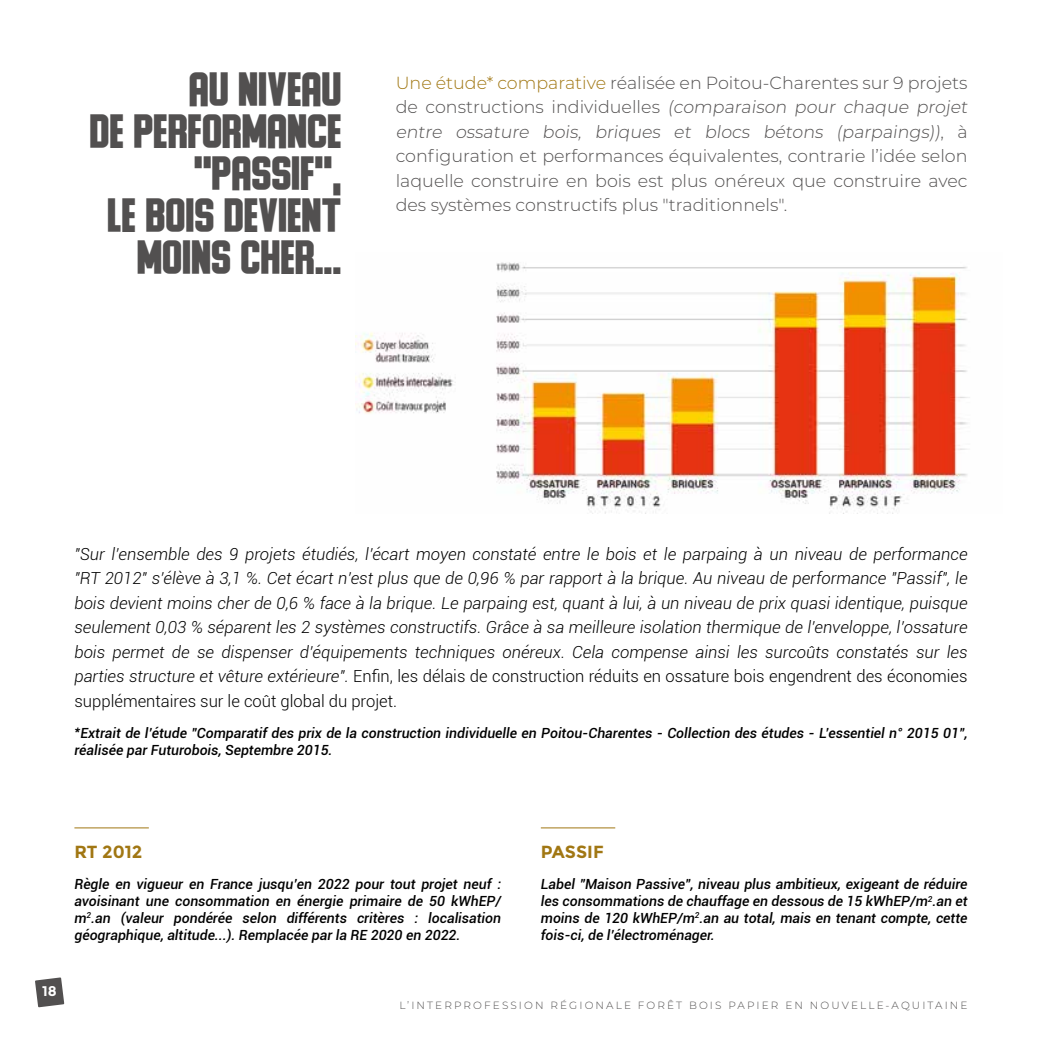
<style>
.page{position:relative;width:1042px;height:1042px;background:#fff}
.page>*{position:absolute;margin:0;border:0;box-sizing:border-box;transform-origin:0 0}
.t1{font:700 38.5px/42px "Ponter";color:#525050;text-align:right}
.t2{font:300 17.5px/24.5px "Montserrat";color:#525050}
.t3{font:700 17.5px "Montserrat";color:#a17713}
.t4{font:italic 300 16.62px/24.5px "Roboto";color:#000;text-align:justify}
.t5{font:italic 500 14px/16.8px "Roboto";color:#000;text-align:justify}
.t6{font:700 14px "Montserrat";color:#fff}
.t7{font:300 10.5px "Montserrat";letter-spacing:.2em;color:#525050}
.s1{color:#a17713}
.s2{font-style:normal}
</style>
<div class="page">
<svg style="left:35px;top:977px;width:29px;height:30px"></svg>
<img style="left:356px;top:262px;width:614px;height:251px">
<hr style="left:74px;top:827px;width:75px;height:1px;background:#a17713">
<hr style="left:541px;top:827px;width:74px;height:1px;background:#a17713">
<h1 class="t1" style="left:90px;top:68px;width:253px">AU NIVEAU<br>DE PERFORMANCE ''PASSIF'',<br>LE BOIS DEVIENT<br>MOINS CHER...</h1>
<p class="t2" style="left:396px;top:70px;width:576px"><span class="s1">Une étude* comparative</span> réalisée en Poitou-Charentes sur 9 projets de constructions individuelles (comparaison pour chaque projet entre ossature bois, briques et blocs bétons (parpaings)), à configuration et performances équivalentes, contrarie l’idée selon laquelle construire en bois est plus onéreux que construire avec des systèmes constructifs plus "traditionnels".</p>
<p class="t4" style="left:74px;top:541px;width:894px">"Sur l’ensemble des 9 projets étudiés, l’écart moyen constaté entre le bois et le parpaing à un niveau de performance "RT 2012" s’élève à 3,1 %. Cet écart n’est plus que de 0,96 % par rapport à la brique. Au niveau de performance "Passif", le bois devient moins cher de 0,6 % face à la brique. Le parpaing est, quant à lui, à un niveau de prix quasi identique, puisque seulement 0,03 % séparent les 2 systèmes constructifs. Grâce à sa meilleure isolation thermique de l’enveloppe, l’ossature bois permet de se dispenser d’équipements techniques onéreux. Cela compense ainsi les surcoûts constatés sur les parties structure et vêture extérieure". <span class="s2">Enfin, les délais de construction réduits en ossature bois engendrent des économies supplémentaires sur le coût global du projet.</span></p>
<p class="t5" style="left:74px;top:724px;width:894px">*Extrait de l’étude "Comparatif des prix de la construction individuelle en Poitou-Charentes - Collection des études - L’essentiel n° 2015 01", réalisée par Futurobois, Septembre 2015.</p>
<p class="t6" style="left:42px;top:982px;width:16px">18</p>
<p class="t3" style="left:74px;top:841px;width:70px">RT 2012</p>
<p class="t5" style="left:74px;top:875px;width:428px">Règle en vigueur en France jusqu’en 2022 pour tout projet neuf : avoisinant une consommation en énergie primaire de 50 kWhEP/ m<sup>2</sup>.an (valeur pondérée selon différents critères : localisation géographique, altitude...). Remplacée par la RE 2020 en 2022.</p>
<p class="t3" style="left:541px;top:841px;width:64px">PASSIF</p>
<p class="t5" style="left:541px;top:875px;width:428px">Label "Maison Passive", niveau plus ambitieux, exigeant de réduire les consommations de chauffage en dessous de 15 kWhEP/m<sup>2</sup>.an et moins de 120 kWhEP/m<sup>2</sup>.an au total, mais en tenant compte, cette fois-ci, de l’électroménager.</p>
<p class="t7" style="left:399px;top:998px;width:569px">L’INTERPROFESSION RÉGIONALE FORÊT BOIS PAPIER EN NOUVELLE-AQUITAINE</p>
</div>
